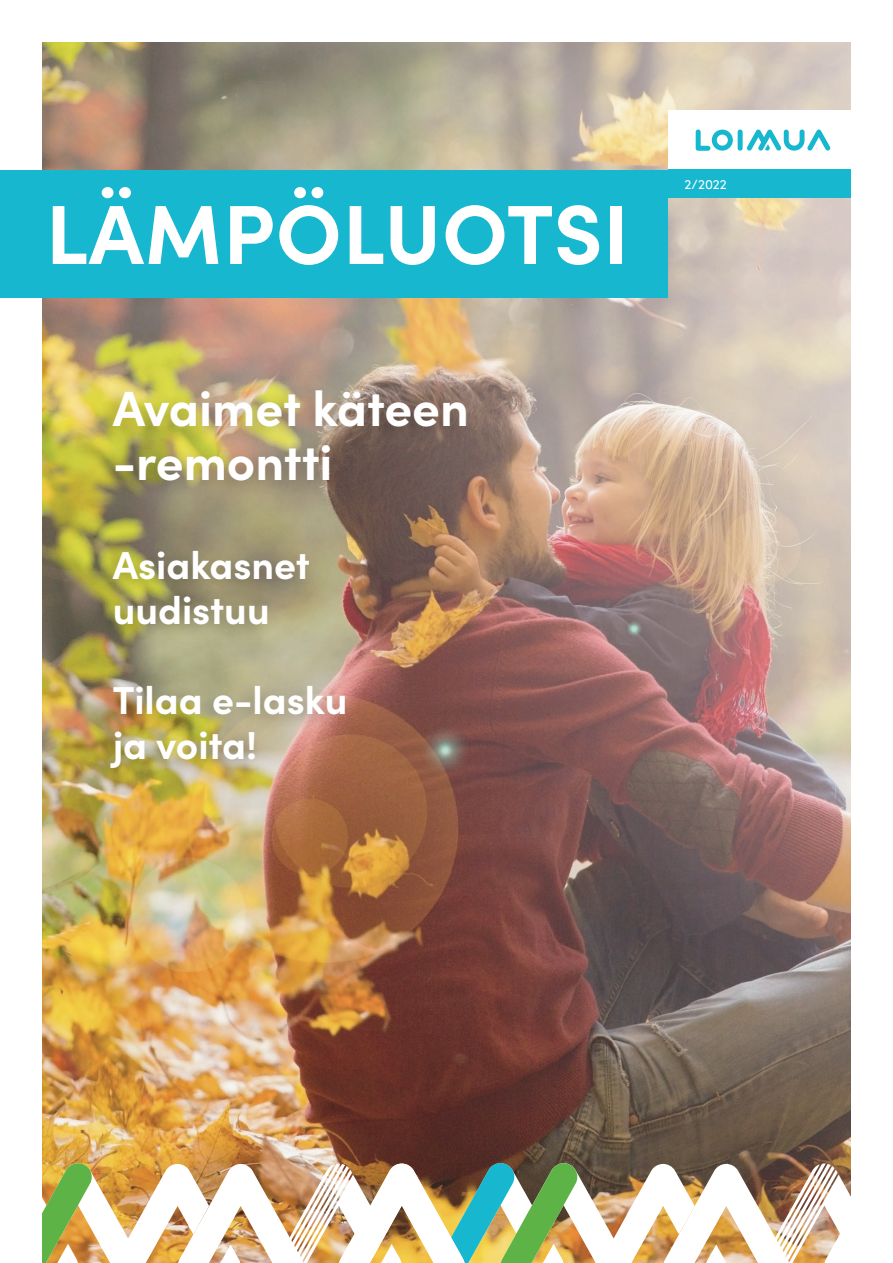
<style>
.page{position:relative;width:893px;height:1263px;background:#fff}
.page>*{position:absolute;margin:0;border:0;box-sizing:border-box;transform-origin:0 0}
.Otsikko{font:700 84px "Sofia Pro";letter-spacing:.01em;color:#fff}
.Otsikko-2{font:700 49.5px "Sofia Pro";color:#fff}
.Otsikko-3{font:700 39px "Sofia Pro";color:#fff}
.leipateksti{font:13.5px "Sofia Pro";color:#fff}
</style>
<div class="page">
<img style="left:43px;top:42px;width:807px;height:1121px">
<img style="left:43px;top:1163px;width:807px;height:100px">
<div style="left:0;top:170px;width:668px;height:127px;background:#17b7cf"></div>
<div style="left:668px;top:110px;width:182px;height:60px;background:#fff"></div>
<svg style="left:696px;top:129px;width:37px;height:22px"></svg>
<div style="left:738px;top:129px;width:5px;height:22px;background:#17b7cf;border-radius:2px"></div>
<svg style="left:747px;top:129px;width:84px;height:22px"></svg>
<div style="left:668px;top:170px;width:182px;height:28px;background:#17b7cf"></div>
<div style="left:90px;top:381px;width:383px;height:405px;background:#1a1a1a;opacity:.29"></div>
<p class="Otsikko" style="left:46px;top:170px;width:585px">LÄMPÖLUOTSI</p>
<p class="Otsikko-2" style="left:113px;top:370px;width:358px">Avaimet käteen</p>
<p class="Otsikko-2" style="left:113px;top:424px;width:221px">-remontti</p>
<p class="Otsikko-3" style="left:113px;top:535px;width:199px">Asiakasnet</p>
<p class="Otsikko-3" style="left:113px;top:580px;width:159px">uudistuu</p>
<p class="Otsikko-3" style="left:113px;top:670px;width:236px">Tilaa e-lasku</p>
<p class="Otsikko-3" style="left:113px;top:715px;width:146px">ja voita!</p>
<p class="leipateksti" style="left:685px;top:174px;width:44px">2/2022</p>
</div>
